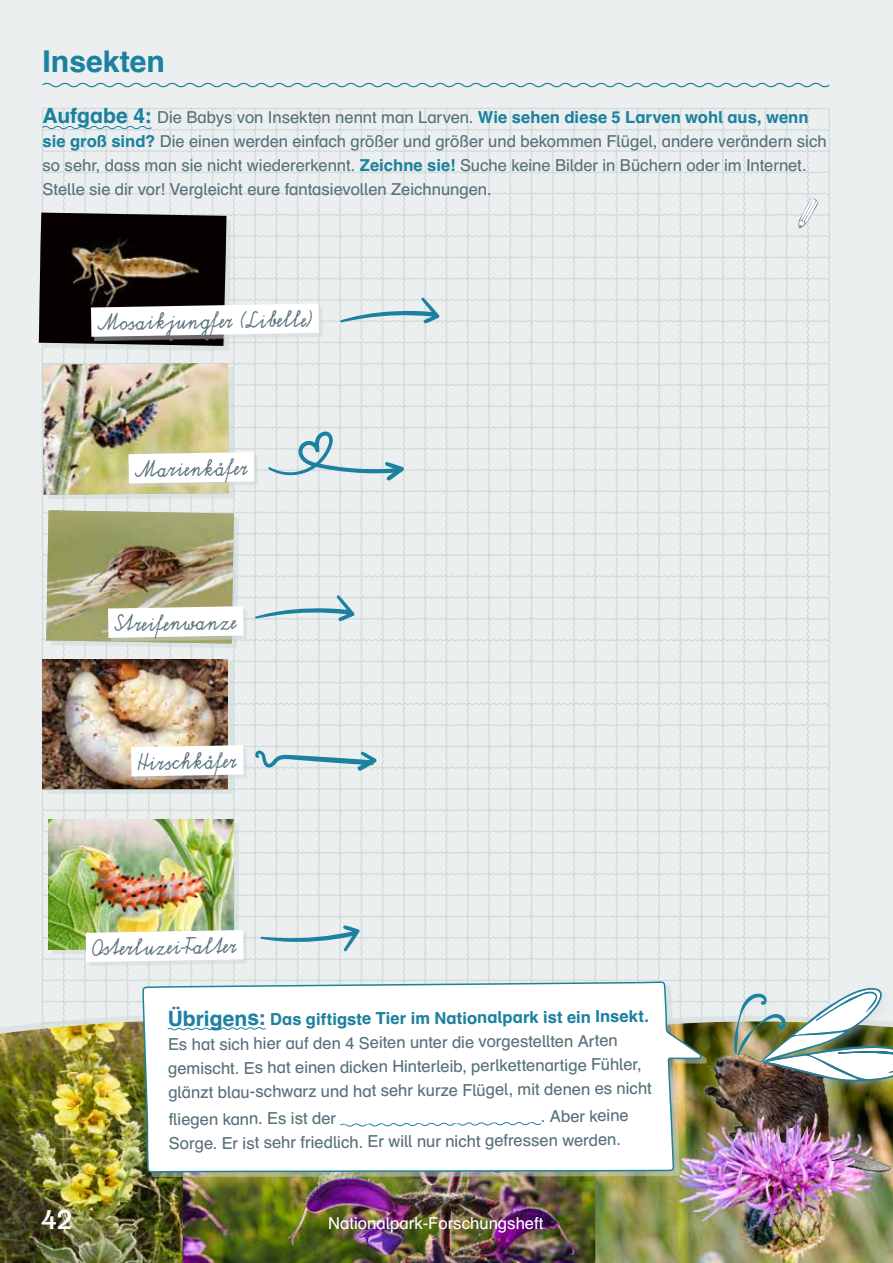
<style>
.page{position:relative;width:893px;height:1263px;background:#ebefef}
.page>*{position:absolute;margin:0;border:0;box-sizing:border-box;transform-origin:0 0}
.t1{font:30px "Schulbuch Nord Fett worked";color:#1c819f}
.t2{font:500 27px "Labil Grotesk";color:#fff}
.t3{font:21px "Ausgangsschrift";color:#57717a}
.t4{font:16.5px/24px "Schulbuch Nord";letter-spacing:-.005em;color:#57717a}
.t5{font:16.5px "Schulbuch Nord Fett worked";color:#1c819f}
.t6{font:16.5px "Schulbuch Nord";color:#fff}
.s1{font-family:"Schulbuch Nord Fett worked";font-size:21px;color:#1c819f}
.s2{font-family:"Schulbuch Nord Fett worked";color:#1c819f}
.s3{font-size:21px}
</style>
<div class="page">
<svg style="left:42px;top:82px;width:788px;height:6px"></svg>
<img style="left:0;top:1023px;width:184px;height:240px">
<img style="left:184px;top:1177px;width:411px;height:86px">
<img style="left:595px;top:1177px;width:298px;height:86px">
<img style="left:856px;top:1152px;width:37px;height:33px">
<img style="left:680px;top:1152px;width:176px;height:111px">
<div style="left:147px;top:986px;width:559px;height:191px;background:#cdd7d7;opacity:.5"></div>
<svg style="left:142px;top:1152px;width:561px;height:21px;background:#e3ebea"></svg>
<img style="left:39px;top:107px;width:854px;height:1045px">
<h1 class="t1" style="left:43px;top:43px;width:124px">Insekten</h1>
<p class="t4" style="left:43px;top:105px;width:786px"><span class="s1">Aufgabe 4:</span> Die Babys von Insekten nennt man Larven. <span class="s2">Wie sehen diese 5 Larven wohl aus, wenn sie groß sind?</span> Die einen werden einfach größer und größer und bekommen Flügel, andere verändern sich so sehr, dass man sie nicht wiedererkennt. <span class="s2">Zeichne sie!</span> Suche keine Bilder in Büchern oder im Internet.<br>Stelle sie dir vor! Vergleicht eure fantasievollen Zeichnungen.</p>
<p class="t3" style="left:97px;top:311px;width:216px;rotate:-1deg">Mosaikjungfer (Libelle)</p>
<p class="t3" style="left:135px;top:457px;width:114px;rotate:-1deg">Marienkäfer</p>
<p class="t3" style="left:114px;top:612px;width:124px;rotate:-1deg">Streifenwanze</p>
<p class="t3" style="left:137px;top:750px;width:101px;rotate:-1deg">Hirschkäfer</p>
<p class="t3" style="left:92px;top:936px;width:146px;rotate:-1deg">Osterluzei-Falter</p>
<p class="t5" style="left:168px;top:1012px;width:483px;rotate:-1deg"><sup>Ü</sup><span class="s3">brigens:</span> Das giftigste Tier im Nationalpark ist ein Insekt.</p>
<p class="t4" style="left:167px;top:1034px;width:485px;rotate:-1deg">Es hat sich hier auf den 4 Seiten unter die vorgestellten Arten gemischt. Es hat einen dicken Hinterleib, perlkettenartige Fühler, glänzt blau-schwarz und hat sehr kurze Flügel, mit denen es nicht</p>
<p class="t4" style="left:168px;top:1108px;width:169px;rotate:-1deg">fliegen kann. Es ist der</p>
<p class="t4" style="left:168px;top:1111px;width:462px;line-height:22.4px;text-indent:372px;rotate:-1deg">. Aber keine<br>Sorge. Er ist sehr friedlich. Er will nur nicht gefressen werden.</p>
<h2 class="t2" style="left:41px;top:1201px;width:32px">42</h2>
<p class="t6" style="left:328px;top:1213px;width:217px">Nationalpark-Forschungsheft</p>
</div>
